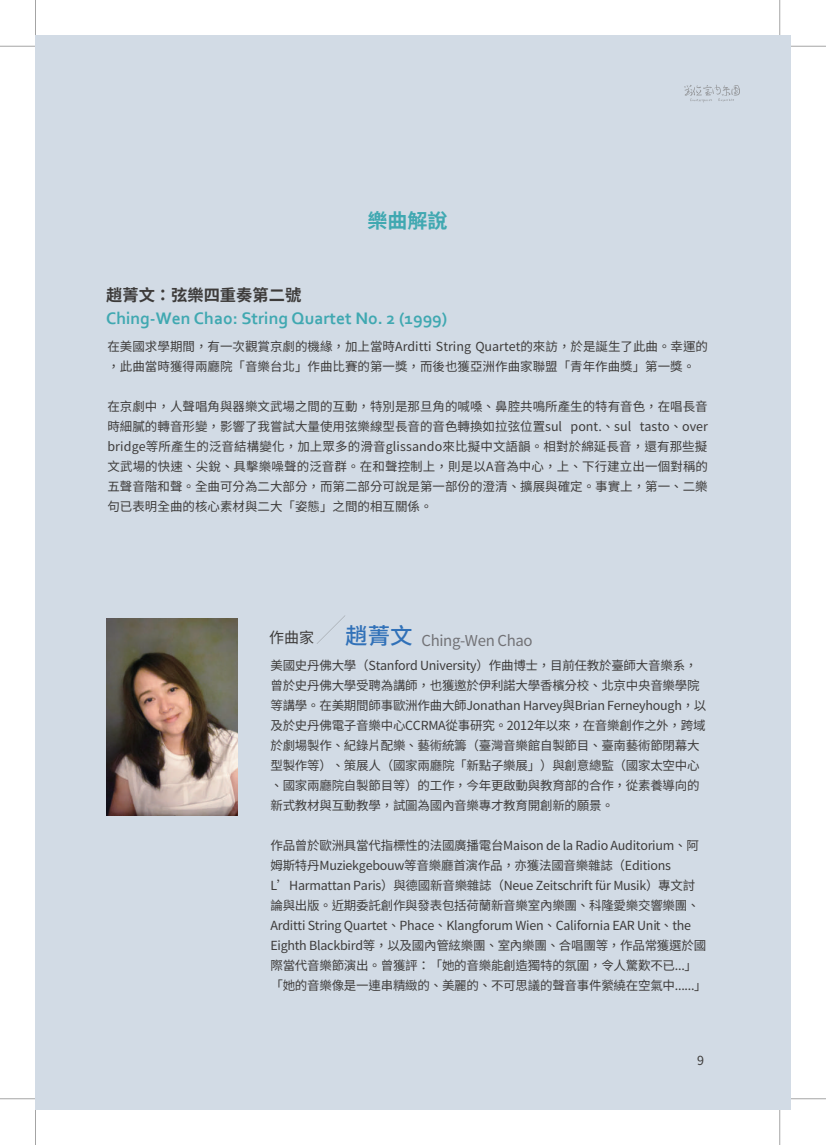
<style>
.page{position:relative;width:826px;height:1145px;background:#fff}
.page>*{position:absolute;margin:0;border:0;box-sizing:border-box;transform-origin:0 0}
.t1{font:700 20px "Noto Sans CJ Ktc";color:#40a8b1}
.t2{font:700 17.5px "Corbel";color:#40a8b1}
.t3{font:700 16.25px "Noto Sans CJ Ktc";color:#3d3b3a}
.t4{font:15px "Noto Sans CJ Ktc";letter-spacing:-.025em;color:#727276}
.t5{font:15px "Noto Sans CJ Ktc";color:#3d3b3a}
.t6{font:12.5px/20px "Noto Sans CJ Ktc";letter-spacing:-.02em;color:#3d3b3a}
.t7{font:12.5px/20px "Noto Sans CJ Ktc";color:#3d3b3a}
.s1{font-weight:500;font-size:22.5px;color:#3171b8}
</style>
<div class="page">
<hr style="left:779px;top:0;width:1px;height:35px;background:#000">
<hr style="left:35px;top:0;width:1px;height:35px;background:#000">
<hr style="left:790px;top:46px;width:36px;height:1px;background:#000">
<hr style="left:0;top:46px;width:35px;height:1px;background:#000">
<hr style="left:790px;top:1098px;width:36px;height:1px;background:#000">
<hr style="left:0;top:1098px;width:35px;height:1px;background:#000">
<hr style="left:779px;top:1109px;width:1px;height:35px;background:#000">
<hr style="left:35px;top:1109px;width:1px;height:35px;background:#000">
<div style="left:35px;top:35px;width:755px;height:1074px;background:#d2dbe5"></div>
<svg style="left:317px;top:615px;width:28px;height:29px"></svg>
<img style="left:106px;top:618px;width:131px;height:197px">
<svg style="left:684px;top:85px;width:56px;height:18px"></svg>
<h1 class="t1" style="left:367px;top:209px;width:81px">樂曲解說</h1>
<h3 class="t3" style="left:106px;top:286px;width:196px">趙菁文：弦樂四重奏第二號</h3>
<h2 class="t2" style="left:106px;top:307px;width:342px">Ching-Wen Chao: String Quartet No. 2 (1999)</h2>
<p class="t7" style="left:107px;top:336px;width:602px">在美國求學期間，有一次觀賞京劇的機緣，加上當時Arditti String Quartet的來訪，於是誕生了此曲。幸運的，此曲當時獲得兩廳院「音樂台北」作曲比賽的第一獎，而後也獲亞洲作曲家聯盟「青年作曲獎」第一獎。</p>
<p class="t6" style="left:107px;top:396px;width:602px;text-align:justify">在京劇中，人聲唱角與器樂文武場之間的互動，特別是那旦角的喊嗓、鼻腔共鳴所產生的特有音色，在唱長音時細膩的轉音形變，影響了我嘗試大量使用弦樂線型長音的音色轉換如拉弦位置sul pont.、sul tasto、over bridge等所產生的泛音結構變化，加上眾多的滑音glissando來比擬中文語韻。相對於綿延長音，還有那些擬文武場的快速、尖銳、具擊樂噪聲的泛音群。在和聲控制上，則是以A音為中心，上、下行建立出一個對稱的五聲音階和聲。全曲可分為二大部分，而第二部分可說是第一部份的澄清、擴展與確定。事實上，第一、二樂句已表明全曲的核心素材與二大「姿態」之間的相互關係。</p>
<p class="t5" style="left:269px;top:629px;width:46px">作曲家</p>
<p class="t4" style="left:345px;top:632px;width:189px"><span class="s1">趙菁文</span> Ching-Wen Chao</p>
<p class="t6" style="left:270px;top:656px;width:437px">美國史丹佛大學（Stanford University）作曲博士，目前任教於臺師大音樂系，曾於史丹佛大學受聘為講師，也獲邀於伊利諾大學香檳分校、北京中央音樂學院等講學。在美期間師事歐洲作曲大師Jonathan Harvey與Brian Ferneyhough，以及於史丹佛電子音樂中心CCRMA從事研究。2012年以來，在音樂創作之外，跨域於劇場製作、紀錄片配樂、藝術統籌（臺灣音樂館自製節目、臺南藝術節閉幕大型製作等）、策展人（國家兩廳院「新點子樂展」）與創意總監（國家太空中心、國家兩廳院自製節目等）的工作，今年更啟動與教育部的合作，從素養導向的新式教材與互動教學，試圖為國內音樂專才教育開創新的願景。</p>
<p class="t6" style="left:270px;top:836px;width:438px">作品曾於歐洲具當代指標性的法國廣播電台Maison de la Radio Auditorium、阿姆斯特丹Muziekgebouw等音樂廳首演作品，亦獲法國音樂雜誌（Editions L’Harmattan Paris）與德國新音樂雜誌（Neue Zeitschrift für Musik）專文討論與出版。近期委託創作與發表包括荷蘭新音樂室內樂團、科隆愛樂交響樂團、Arditti String Quartet、Phace、Klangforum Wien、California EAR Unit、the Eighth Blackbird等，以及國內管絃樂團、室內樂團、合唱團等，作品常獲選於國際當代音樂節演出。曾獲評：「她的音樂能創造獨特的氛圍，令人驚歎不已...」「她的音樂像是一連串精緻的、美麗的、不可思議的聲音事件縈繞在空氣中......」</p>
<p class="t6" style="left:697px;top:1050px;width:8px">9</p>
</div>
